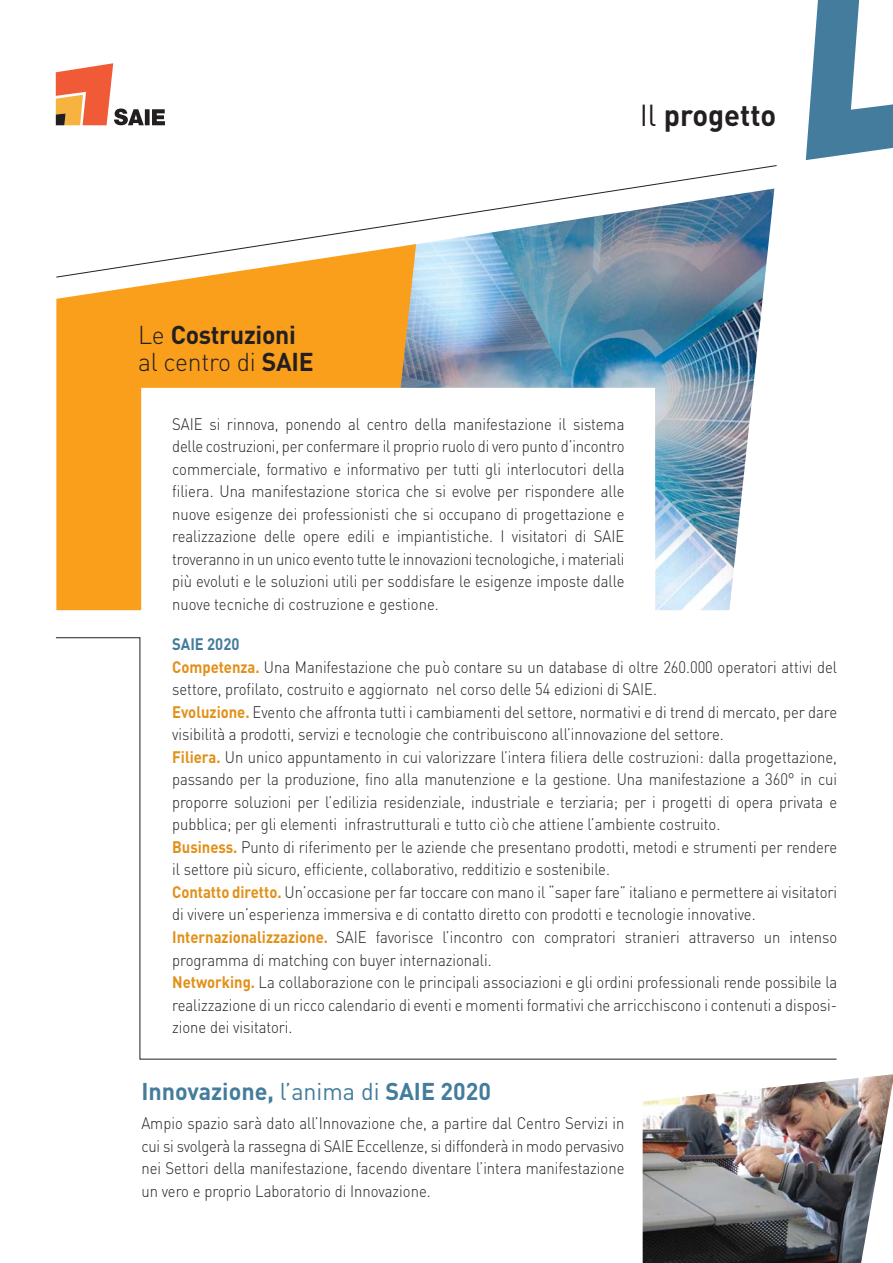
<style>
.page{position:relative;width:893px;height:1263px;background:#fff}
.page>*{position:absolute;margin:0;border:0;box-sizing:border-box;transform-origin:0 0}
.t1{font:700 30px "DIN";color:#231f20}
.t2{font:700 25.5px/27px "DIN";letter-spacing:-.01em;color:#231f20}
.t3{font:700 24px "DIN";color:#437c9c}
.t4{font:300 16.5px/22.5px "DIN";color:#231f20;text-align:justify;scale:.9 1}
.s1{font-weight:400}
.s2{font-weight:300}
.s3{font-weight:700;color:#437c9c}
.s4{font-weight:700;color:#e19018}
</style>
<div class="page">
<svg style="left:806px;top:0;width:87px;height:160px"></svg>
<img style="left:416px;top:278px;width:349px;height:332px">
<div style="left:56px;top:278px;width:360px;height:332px;background:#f99f1b"></div>
<img style="left:643px;top:1074px;width:250px;height:189px">
<svg style="left:56px;top:165px;width:721px;height:113px"></svg>
<div style="left:141px;top:388px;width:514px;height:392px;background:#fff"></div>
<svg style="left:55px;top:637px;width:782px;height:423px"></svg>
<svg style="left:56px;top:63px;width:109px;height:62px"></svg>
<h1 class="t1" style="left:640px;top:105px;width:138px"><span class="s1">Il</span> progetto</h1>
<h2 class="t2" style="left:138px;top:324px;width:177px"><span class="s2">Le</span> Costruzioni <span class="s2">al centro di</span> SAIE</h2>
<p class="t4" style="left:172px;top:415px;width:504px">SAIE si rinnova, ponendo al centro della manifestazione il sistema delle costruzioni, per confermare il proprio ruolo di vero punto d’incontro commerciale, formativo e informativo per tutti gli interlocutori della filiera. Una manifestazione storica che si evolve per rispondere alle nuove esigenze dei professionisti che si occupano di progettazione e realizzazione delle opere edili e impiantistiche. I visitatori di SAIE troveranno in un unico evento tutte le innovazioni tecnologiche, i materiali più evoluti e le soluzioni utili per soddisfare le esigenze imposte dalle nuove tecniche di costruzione e gestione.</p>
<p class="t4" style="left:172px;top:635px;width:740px;text-align:left"><span class="s3">SAIE 2020<br></span><span class="s4">Competenza.</span> Una Manifestazione che può contare su un database di oltre 260.000 operatori attivi del settore, profilato, costruito e aggiornato nel corso delle 54 edizioni di SAIE.<br><span class="s4">Evoluzione.</span> Evento che affronta tutti i cambiamenti del settore, normativi e di trend di mercato, per dare visibilità a prodotti, servizi e tecnologie che contribuiscono all’innovazione del settore.<br><span class="s4">Filiera.</span> Un unico appuntamento in cui valorizzare l’intera filiera delle costruzioni: dalla progettazione, passando per la produzione, fino alla manutenzione e la gestione. Una manifestazione a 360° in cui proporre soluzioni per l’edilizia residenziale, industriale e terziaria; per i progetti di opera privata e pubblica; per gli elementi infrastrutturali e tutto ciò che attiene l’ambiente costruito.<br><span class="s4">Business.</span> Punto di riferimento per le aziende che presentano prodotti, metodi e strumenti per rendere il settore più sicuro, efficiente, collaborativo, redditizio e sostenibile.<br><span class="s4">Contatto diretto.</span> Un’occasione per far toccare con mano il “saper fare” italiano e permettere ai visitatori di vivere un’esperienza immersiva e di contatto diretto con prodotti e tecnologie innovative.<br><span class="s4">Internazionalizzazione.</span> SAIE favorisce l’incontro con compratori stranieri attraverso un intenso programma di matching con buyer internazionali.<br><span class="s4">Networking.</span> La collaborazione con le principali associazioni e gli ordini professionali rende possibile la realizzazione di un ricco calendario di eventi e momenti formativi che arricchiscono i contenuti a disposi&shy;zione dei visitatori.</p>
<h3 class="t3" style="left:141px;top:1083px;width:351px">Innovazione, <span class="s1">l’anima di</span> SAIE 2020</h3>
<p class="t4" style="left:141px;top:1114px;width:538px">Ampio spazio sarà dato all’Innovazione che, a partire dal Centro Servizi in cui si svolgerà la rassegna di SAIE Eccellenze, si diffonderà in modo pervasivo nei Settori della manifestazione, facendo diventare l’intera manifestazione un vero e proprio Laboratorio di Innovazione.</p>
</div>
